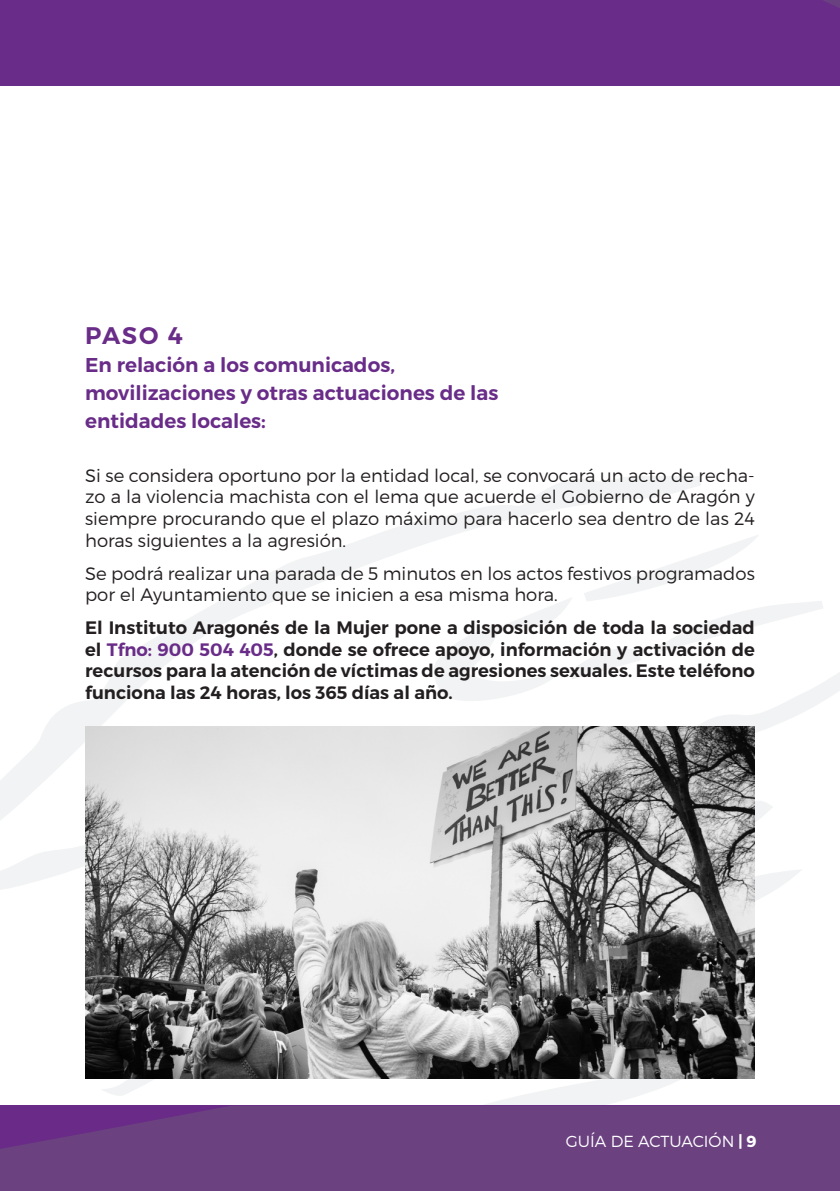
<style>
.page{position:relative;width:840px;height:1191px;background:#fff}
.page>*{position:absolute;margin:0;border:0;box-sizing:border-box;transform-origin:0 0}
.t1{font:600 24px "Montserrat";color:#692c88}
.t2{font:600 20px/28px "Montserrat";color:#692c88}
.t3{font:300 18px/21.6px "Montserrat";color:#231f20;text-align:justify}
.t4{font:600 18px/21.6px "Montserrat";color:#231f20;text-align:justify}
.t5{font:300 16px "Montserrat";color:#fff}
.s1{color:#692c88}
.s2{font-weight:700}
</style>
<div class="page">
<svg style="left:0;top:845px;width:154px;height:251px"></svg>
<svg style="left:0;top:476px;width:700px;height:344px"></svg>
<svg style="left:485px;top:1079px;width:196px;height:26px"></svg>
<svg style="left:432px;top:534px;width:407px;height:494px"></svg>
<div style="left:0;top:0;width:839px;height:86px;background:#692c88"></div>
<svg style="left:0;top:1105px;width:839px;height:86px;background:#6a3f80"></svg>
<img style="left:85px;top:727px;width:669px;height:352px">
<p class="t1" style="left:85px;top:320px;width:99px">PASO 4</p>
<p class="t2" style="left:85px;top:351px;width:414px">En relación a los comunicados, movilizaciones y otras actuaciones de las entidades locales:</p>
<p class="t3" style="left:85px;top:464px;width:671px">Si se considera oportuno por la entidad local, se convocará un acto de recha&shy;zo a la violencia machista con el lema que acuerde el Gobierno de Aragón y siempre procurando que el plazo máximo para hacerlo sea dentro de las 24 horas siguientes a la agresión.</p>
<p class="t3" style="left:85px;top:562px;width:670px">Se podrá realizar una parada de 5 minutos en los actos festivos programados por el Ayuntamiento que se inicien a esa misma hora.</p>
<p class="t4" style="left:85px;top:617px;width:671px">El Instituto Aragonés de la Mujer pone a disposición de toda la sociedad el <span class="s1">Tfno: 900 504 405</span>, donde se ofrece apoyo, información y activación de recursos para la atención de víctimas de agresiones sexuales. Este teléfono funciona las 24 horas, los 365 días al año.</p>
<p class="t5" style="left:565px;top:1131px;width:192px">GUÍA DE ACTUACIÓN <span class="s2">| 9</span></p>
</div>
